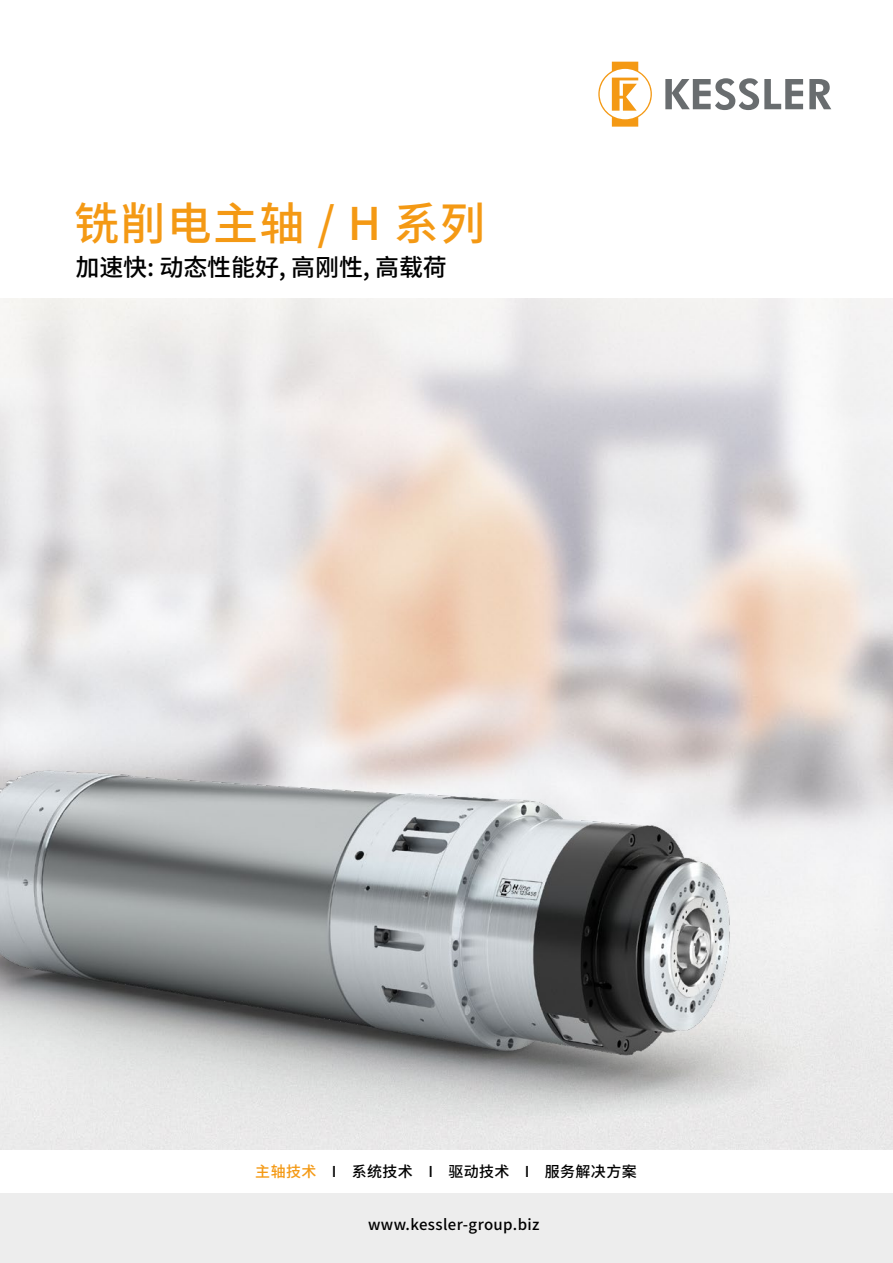
<style>
.page{position:relative;width:893px;height:1263px;background:#fff}
.page>*{position:absolute;margin:0;border:0;box-sizing:border-box;transform-origin:0 0}
.t1{font:500 45px "Noto Sans CJ Ksc";letter-spacing:.03em;color:#f49914}
.t2{font:500 24px "Noto Sans CJ Ksc";letter-spacing:-.005em;color:#000}
.t3{font:500 15px "Noto Sans CJ Ksc";letter-spacing:.025em;color:#000}
.s1{color:#f49914}
</style>
<div class="page">
<div style="left:0;top:1164px;width:893px;height:99px;background:#ededed"></div>
<div style="left:0;top:1150px;width:893px;height:42px;background:#fff"></div>
<img style="left:0;top:540px;width:864px;height:610px">
<svg style="left:598px;top:62px;width:54px;height:65px"></svg>
<svg style="left:665px;top:78px;width:166px;height:32px"></svg>
<h1 class="t1" style="left:74px;top:198px;width:413px">铣削电主轴 / H 系列</h1>
<h2 class="t2" style="left:76px;top:254px;width:373px">加速快: 动态性能好, 高刚性, 高载荷</h2>
<p class="t3" style="left:255px;top:1163px;width:383px"><span class="s1">主轴技术</span> I 系统技术 I 驱动技术 I 服务解决方案</p>
<p class="t3" style="left:368px;top:1216px;width:173px">www.kessler-group.biz</p>
</div>
